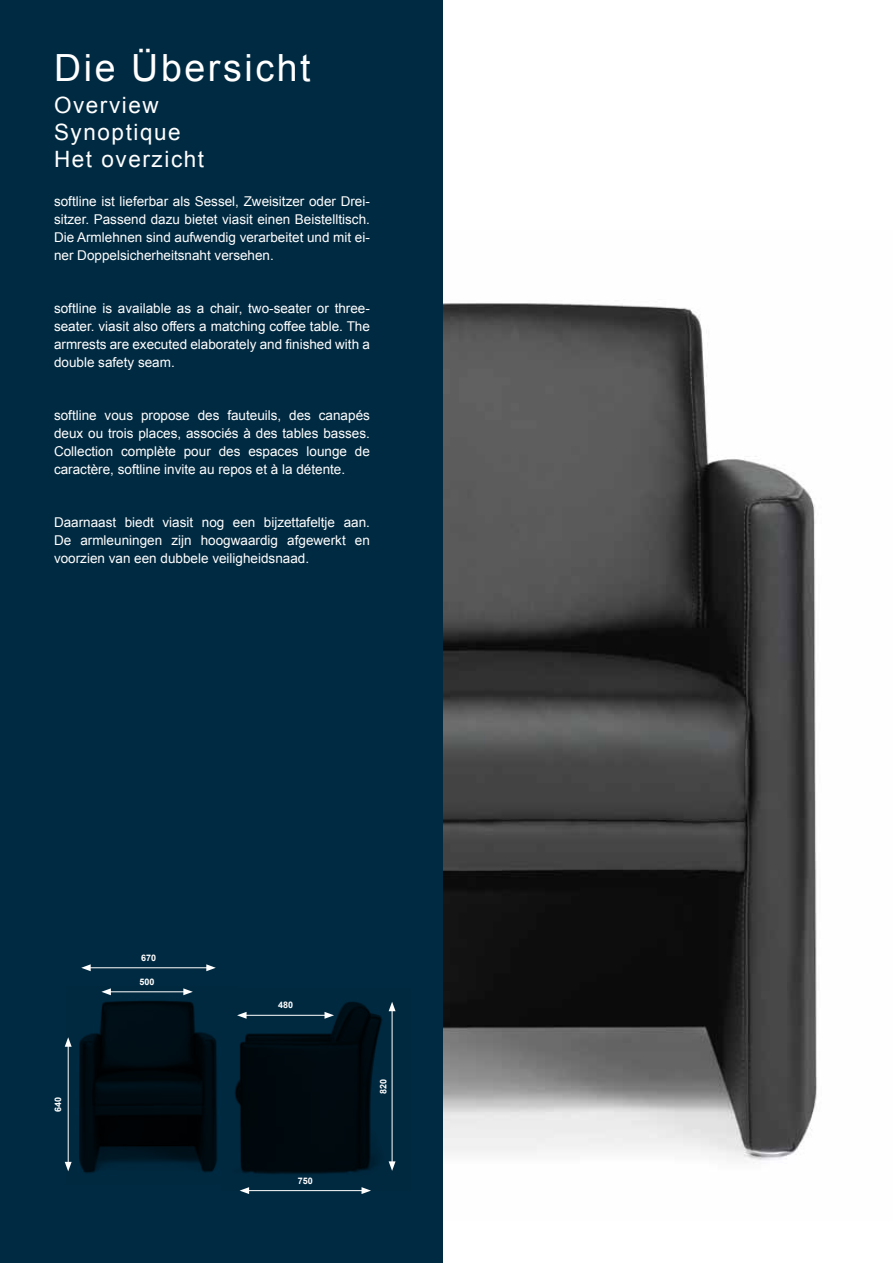
<style>
.page{position:relative;width:893px;height:1263px;background:#fff}
.page>*{position:absolute;margin:0;border:0;box-sizing:border-box;transform-origin:0 0}
.t1{font:37.5px "Arial";letter-spacing:.07em;color:#fff}
.t2{font:22.5px/27px "Arial";letter-spacing:.07em;color:#fff}
.t3{font:13.5px/18px "Arial";color:#fff;text-align:justify}
.t4{font:700 9px "Arial";color:#fff}
</style>
<div class="page">
<img style="left:442px;top:231px;width:375px;height:989px">
<div style="left:0;top:0;width:442px;height:1263px;background:#002a41"></div>
<img style="left:67px;top:992px;width:150px;height:181px">
<img style="left:235px;top:1001px;width:161px;height:190px">
<hr style="left:247px;top:1190px;width:117px;height:1px;background:#fff">
<svg style="left:240px;top:1187px;width:9px;height:7px"></svg>
<svg style="left:361px;top:1187px;width:10px;height:7px"></svg>
<hr style="left:244px;top:1015px;width:83px;height:1px;background:#fff">
<svg style="left:237px;top:1012px;width:10px;height:7px"></svg>
<svg style="left:325px;top:1012px;width:9px;height:7px"></svg>
<hr style="left:109px;top:991px;width:77px;height:1px;background:#fff">
<svg style="left:101px;top:988px;width:10px;height:7px"></svg>
<svg style="left:183px;top:988px;width:10px;height:7px"></svg>
<hr style="left:68px;top:1044px;width:1px;height:120px;background:#fff">
<svg style="left:65px;top:1162px;width:7px;height:9px"></svg>
<svg style="left:65px;top:1037px;width:7px;height:10px"></svg>
<hr style="left:392px;top:1009px;width:1px;height:155px;background:#fff">
<svg style="left:389px;top:1161px;width:7px;height:10px"></svg>
<svg style="left:389px;top:1002px;width:7px;height:9px"></svg>
<hr style="left:88px;top:967px;width:121px;height:1px;background:#fff">
<svg style="left:81px;top:964px;width:10px;height:7px"></svg>
<svg style="left:206px;top:964px;width:10px;height:7px"></svg>
<h1 class="t1" style="left:54px;top:44px;width:258px">Die Übersicht</h1>
<h2 class="t2" style="left:54px;top:92px;width:152px">Overview<br>Synoptique<br>Het overzicht</h2>
<p class="t3" style="left:54px;top:193px;width:317px">softline ist lieferbar als Sessel, Zweisitzer oder Drei&shy;sitzer. Passend dazu bietet viasit einen Beistelltisch.<br>Die Armlehnen sind aufwendig verarbeitet und mit ei&shy;ner Doppelsicherheitsnaht versehen.</p>
<p class="t3" style="left:54px;top:300px;width:317px">softline is available as a chair, two-seater or three&shy;seater. viasit also offers a matching coffee table. The armrests are executed elaborately and finished with a double safety seam.</p>
<p class="t3" style="left:54px;top:407px;width:317px">softline vous propose des fauteuils, des canapés deux ou trois places, associés à des tables basses.<br>Collection complète pour des espaces lounge de caractère, softline invite au repos et à la détente.</p>
<p class="t3" style="left:54px;top:514px;width:317px">Daarnaast biedt viasit nog een bijzettafeltje aan.<br>De armleuningen zijn hoogwaardig afgewerkt en voorzien van een dubbele veiligheidsnaad.</p>
<p class="t4" style="left:52px;top:1112px;width:17px;rotate:-90deg">640</p>
<p class="t4" style="left:141px;top:952px;width:17px">670</p>
<p class="t4" style="left:140px;top:976px;width:17px">500</p>
<p class="t4" style="left:278px;top:999px;width:17px">480</p>
<p class="t4" style="left:298px;top:1174px;width:17px">750</p>
<p class="t4" style="left:378px;top:1094px;width:17px;rotate:-90deg">820</p>
</div>
